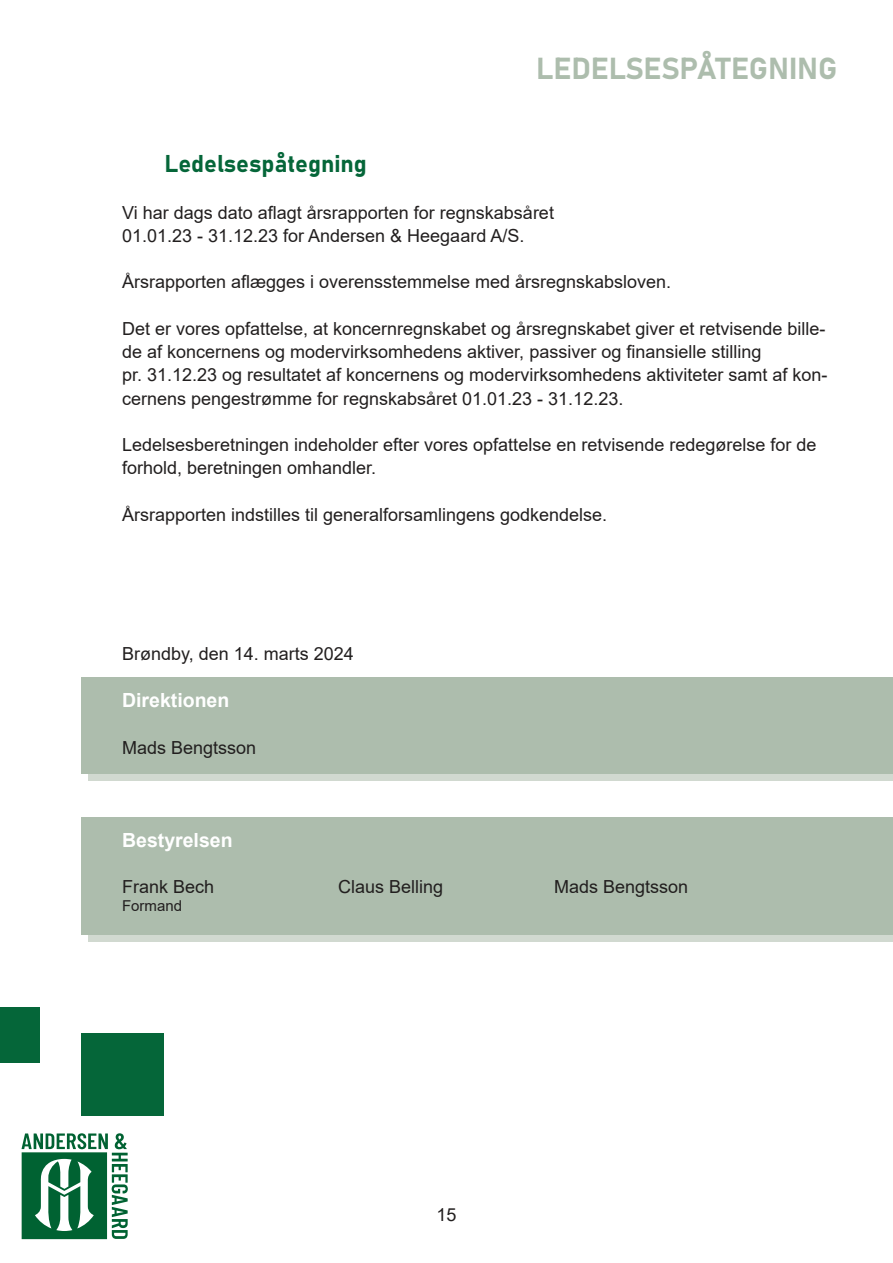
<style>
.page{position:relative;width:893px;height:1263px;background:#fff}
.page>*{position:absolute;margin:0;border:0;box-sizing:border-box;transform-origin:0 0}
.t1{font:30px "Bahnschrift";color:#adbdad}
.t2{font:24px "Bahnschrift";color:#056639}
.t3{font:700 19.5px "Arial";color:#fff}
.t4{font:18px/23.2px "Arial";color:#221f1f}
.t5{font:15px "Arial";color:#221f1f}
</style>
<div class="page">
<div style="left:81px;top:1033px;width:82px;height:83px;background:#056639"></div>
<div style="left:0;top:1008px;width:39px;height:55px;background:#056639"></div>
<svg style="left:22px;top:1133px;width:106px;height:106px"></svg>
<div style="left:88px;top:913px;width:805px;height:28px;background:#d1d9d0"></div>
<div style="left:88px;top:745px;width:805px;height:36px;background:#d1d9d0"></div>
<div style="left:82px;top:677px;width:811px;height:97px;background:#adbdad"></div>
<div style="left:82px;top:817px;width:811px;height:118px;background:#adbdad"></div>
<h1 class="t1" style="left:536px;top:51px;width:303px">LEDELSESPÅTEGNING</h1>
<h2 class="t2" style="left:165px;top:145px;width:204px">Ledelsespåtegning</h2>
<p class="t4" style="left:122px;top:201px;width:433px">Vi har dags dato aflagt årsrapporten for regnskabsåret<br>01.01.23 - 31.12.23 for Andersen &amp; Heegaard A/S.</p>
<p class="t4" style="left:122px;top:270px;width:551px">Årsrapporten aflægges i overensstemmelse med årsregnskabsloven.</p>
<p class="t4" style="left:122px;top:318px;width:707px">Det er vores opfattelse, at koncernregnskabet og årsregnskabet giver et retvisende bille&shy;de af koncernens og modervirksomhedens aktiver, passiver og finansielle stilling<br>pr. 31.12.23 og resultatet af koncernens og modervirksomhedens aktiviteter samt af kon&shy;cernens pengestrømme for regnskabsåret 01.01.23 - 31.12.23.</p>
<p class="t4" style="left:122px;top:435px;width:696px">Ledelsesberetningen indeholder efter vores opfattelse en retvisende redegørelse for de forhold, beretningen omhandler.</p>
<p class="t4" style="left:122px;top:504px;width:487px">Årsrapporten indstilles til generalforsamlingens godkendelse.</p>
<p class="t4" style="left:122px;top:644px;width:233px">Brøndby, den 14. marts 2024</p>
<p class="t3" style="left:122px;top:692px;width:109px">Direktionen</p>
<p class="t4" style="left:122px;top:737px;width:136px">Mads Bengtsson</p>
<p class="t3" style="left:122px;top:832px;width:112px">Bestyrelsen</p>
<p class="t4" style="left:122px;top:877px;width:94px">Frank Bech</p>
<p class="t4" style="left:338px;top:877px;width:107px">Claus Belling</p>
<p class="t4" style="left:554px;top:877px;width:136px">Mads Bengtsson</p>
<p class="t5" style="left:122px;top:900px;width:62px">Formand</p>
<p class="t4" style="left:436px;top:1204px;width:22px">15</p>
</div>
